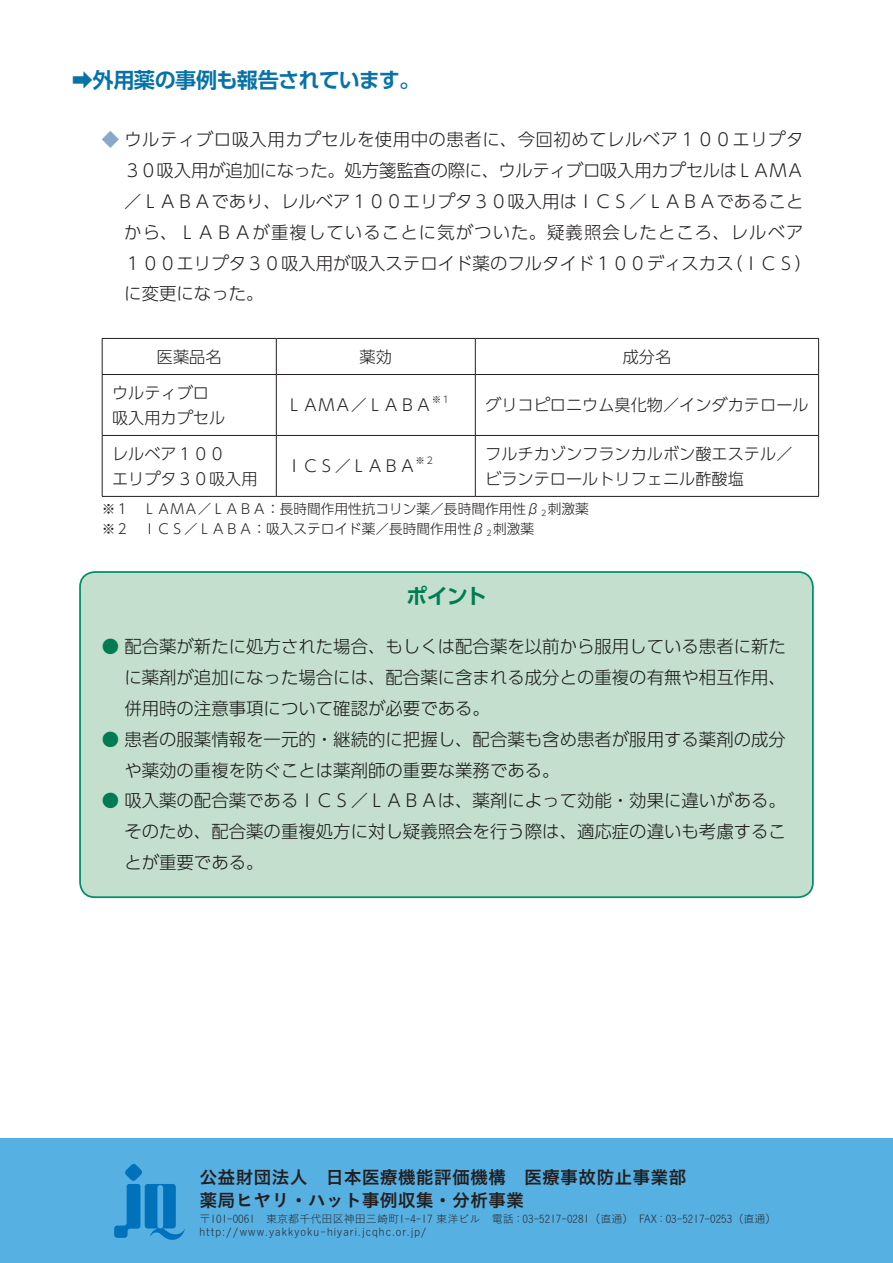
<style>
.page{position:relative;width:893px;height:1263px;background:#fff}
.page>*{position:absolute;margin:0;border:0;box-sizing:border-box;transform-origin:0 0}
.t1{font:700 21.15px "UD Shin Go Pr 6 De";letter-spacing:-.035em;color:#0772a7}
.t2{font:700 21.15px "UD Shin Go Pr 6 De";color:#008d68}
.t3{font:18px/22.2px "Koburina Go Std W6";color:#231f20}
.t4{font:300 17.4px/30.8px "UD Shin Go Pr 6";color:#231f20}
.t5{font:300 16.2px/24.9px "UD Shin Go Pr 6";color:#231f20}
.t6{font:300 13.65px/20px "UD Shin Go Pr 6";color:#231f20}
.t7{font:11.1px/14px "Koburina Go Std W1";color:#231f20}
.t8{font:300 9.45px "UD Shin Go Pr 6";color:#231f20}
.s1{color:#85a8cb}
.s2{color:#008d68}
</style>
<div class="page">
<hr style="left:102px;top:338px;width:174px;height:1px;background:#231f20">
<hr style="left:102px;top:339px;width:1px;height:35px;background:#231f20">
<hr style="left:276px;top:338px;width:199px;height:1px;background:#231f20">
<hr style="left:276px;top:339px;width:1px;height:35px;background:#231f20">
<hr style="left:475px;top:338px;width:344px;height:1px;background:#231f20">
<hr style="left:475px;top:339px;width:1px;height:35px;background:#231f20">
<hr style="left:818px;top:339px;width:1px;height:35px;background:#231f20">
<hr style="left:102px;top:374px;width:174px;height:1px;background:#231f20">
<hr style="left:102px;top:375px;width:1px;height:60px;background:#231f20">
<hr style="left:276px;top:374px;width:199px;height:1px;background:#231f20">
<hr style="left:276px;top:375px;width:1px;height:60px;background:#231f20">
<hr style="left:475px;top:374px;width:344px;height:1px;background:#231f20">
<hr style="left:475px;top:375px;width:1px;height:60px;background:#231f20">
<hr style="left:818px;top:375px;width:1px;height:60px;background:#231f20">
<hr style="left:102px;top:435px;width:174px;height:1px;background:#231f20">
<hr style="left:102px;top:436px;width:1px;height:60px;background:#231f20">
<hr style="left:276px;top:435px;width:199px;height:1px;background:#231f20">
<hr style="left:276px;top:436px;width:1px;height:60px;background:#231f20">
<hr style="left:475px;top:435px;width:344px;height:1px;background:#231f20">
<hr style="left:475px;top:436px;width:1px;height:60px;background:#231f20">
<hr style="left:818px;top:436px;width:1px;height:60px;background:#231f20">
<hr style="left:102px;top:496px;width:174px;height:1px;background:#231f20">
<hr style="left:276px;top:496px;width:199px;height:1px;background:#231f20">
<hr style="left:475px;top:496px;width:344px;height:1px;background:#231f20">
<div style="left:80px;top:572px;width:733px;height:325px;background:#c4dfcd;border-radius:15px"></div>
<div style="left:79px;top:571px;width:735px;height:327px;border:2px solid #008d68;border-radius:15px"></div>
<div style="left:0;top:1138px;width:893px;height:125px;background:#57b0e2"></div>
<svg style="left:114px;top:1164px;width:71px;height:76px"></svg>
<p class="t1" style="left:72px;top:63px;width:350px">➡外用薬の事例も報告されています。</p>
<p class="t4" style="left:124px;top:124px;width:690px;text-indent:-22px"><span class="s1">◆</span> ウルティブロ吸入用カプセルを使用中の患者に、今回初めてレルベア１００エリプタ３０吸入用が追加になった。処方箋監査の際に、ウルティブロ吸入用カプセルはＬＡＭＡ／ＬＡＢＡであり、レルベア１００エリプタ３０吸入用はＩＣＳ／ＬＡＢＡであることから、ＬＡＢＡが重複していることに気がついた。疑義照会したところ、レルベア１００エリプタ３０吸入用が吸入ステロイド薬のフルタイド１００ディスカス（ＩＣＳ）に変更になった。</p>
<p class="t5" style="left:157px;top:343px;width:66px">医薬品名</p>
<p class="t5" style="left:360px;top:343px;width:34px">薬効</p>
<p class="t5" style="left:623px;top:343px;width:50px">成分名</p>
<p class="t5" style="left:112px;top:379px;width:115px">ウルティブロ吸入用カプセル</p>
<p class="t5" style="left:286px;top:392px;width:147px">ＬＡＭＡ／ＬＡＢＡ</p>
<p class="t8" style="left:432px;top:392px;width:20px">※１</p>
<p class="t5" style="left:485px;top:392px;width:325px">グリコピロニウム臭化物／インダカテロール</p>
<p class="t5" style="left:286px;top:453px;width:131px">ＩＣＳ／ＬＡＢＡ</p>
<p class="t8" style="left:416px;top:453px;width:20px">※２</p>
<p class="t5" style="left:485px;top:440px;width:309px">フルチカゾンフランカルボン酸エステル／ビランテロールトリフェニル酢酸塩</p>
<p class="t6" style="left:102px;top:498px;width:488px">※１　ＬＡＭＡ／ＬＡＢＡ：長時間作用性抗コリン薬／長時間作用性β<sub>２</sub>刺激薬※２　ＩＣＳ／ＬＡＢＡ：吸入ステロイド薬／長時間作用性β<sub>２</sub>刺激薬</p>
<p class="t5" style="left:112px;top:440px;width:147px">レルベア１００<br>エリプタ３０吸入用</p>
<p class="t2" style="left:406px;top:578px;width:82px">ポイント</p>
<p class="t4" style="left:124px;top:631px;width:663px;text-align:justify;text-indent:-22px"><span class="s2">●</span> 配合薬が新たに処方された場合、もしくは配合薬を以前から服用している患者に新たに薬剤が追加になった場合には、配合薬に含まれる成分との重複の有無や相互作用、併用時の注意事項について確認が必要である。</p>
<p class="t4" style="left:124px;top:723px;width:663px;text-indent:-22px"><span class="s2">●</span> 患者の服薬情報を一元的・継続的に把握し、配合薬も含め患者が服用する薬剤の成分や薬効の重複を防ぐことは薬剤師の重要な業務である。</p>
<p class="t4" style="left:124px;top:785px;width:663px;text-align:justify;text-indent:-22px"><span class="s2">●</span> 吸入薬の配合薬であるＩＣＳ／ＬＡＢＡは、薬剤によって効能・効果に違いがある。そのため、配合薬の重複処方に対し疑義照会を行う際は、適応症の違いも考慮することが重要である。</p>
<p class="t3" style="left:199px;top:1167px;width:489px">公益財団法人　日本医療機能評価機構　医療事故防止事業部薬局ヒヤリ・ハット事例収集・分析事業</p>
<p class="t7" style="left:199px;top:1211px;width:579px">〒101-0061　東京都千代田区神田三崎町1-4-17 東洋ビル　電話：03-5217-0281（直通）　FAX：03-5217-0253（直通）http://www.yakkyoku-hiyari.jcqhc.or.jp/</p>
</div>
